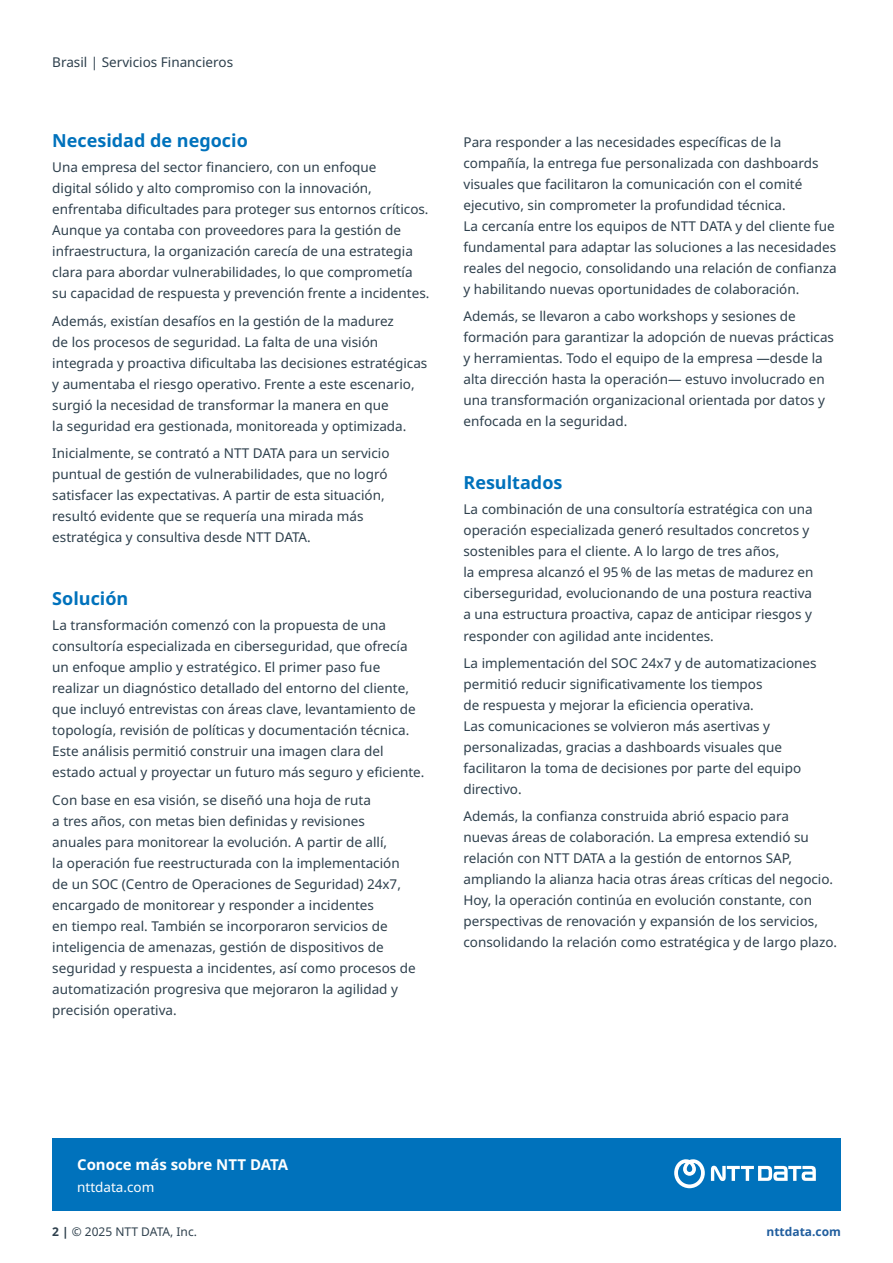
<style>
.page{position:relative;width:893px;height:1263px;background:#fff}
.page>*{position:absolute;margin:0;border:0;box-sizing:border-box;transform-origin:0 0}
.t1{font:700 18px "Noto Sans";color:#0072bc}
.t2{font:700 15px "Noto Sans";color:#fff}
.t3{font:13.5px/21px "Noto Sans";color:#2e404d}
.t4{font:13.5px "Noto Sans";color:#fff}
.t5{font:12px "Noto Sans";color:#2e404d}
.t6{font:700 12px "Noto Sans";color:#215e9e}
.s1{font-weight:700}
</style>
<div class="page">
<div style="left:52px;top:1138px;width:789px;height:73px;background:#0072bc"></div>
<svg style="left:674px;top:1159px;width:31px;height:29px"></svg>
<svg style="left:711px;top:1166px;width:105px;height:15px"></svg>
<p class="t3" style="left:52px;top:52px;width:182px">Brasil | Servicios Financieros</p>
<h1 class="t1" style="left:52px;top:128px;width:197px">Necesidad de negocio</h1>
<p class="t3" style="left:52px;top:157px;width:379px">Una empresa del sector financiero, con un enfoque<br>digital sólido y alto compromiso con la innovación, enfrentaba dificultades para proteger sus entornos críticos.<br>Aunque ya contaba con proveedores para la gestión de infraestructura, la organización carecía de una estrategia clara para abordar vulnerabilidades, lo que comprometía su capacidad de respuesta y prevención frente a incidentes.</p>
<p class="t3" style="left:52px;top:310px;width:377px">Además, existían desafíos en la gestión de la madurez<br>de los procesos de seguridad. La falta de una visión integrada y proactiva dificultaba las decisiones estratégicas y aumentaba el riesgo operativo. Frente a este escenario, surgió la necesidad de transformar la manera en que<br>la seguridad era gestionada, monitoreada y optimizada.</p>
<p class="t3" style="left:52px;top:443px;width:339px">Inicialmente, se contrató a NTT DATA para un servicio puntual de gestión de vulnerabilidades, que no logró satisfacer las expectativas. A partir de esta situación, resultó evidente que se requería una mirada más estratégica y consultiva desde NTT DATA.</p>
<h1 class="t1" style="left:52px;top:586px;width:78px">Solución</h1>
<p class="t3" style="left:52px;top:615px;width:374px">La transformación comenzó con la propuesta de una consultoría especializada en ciberseguridad, que ofrecía un enfoque amplio y estratégico. El primer paso fue realizar un diagnóstico detallado del entorno del cliente, que incluyó entrevistas con áreas clave, levantamiento de topología, revisión de políticas y documentación técnica.<br>Este análisis permitió construir una imagen clara del estado actual y proyectar un futuro más seguro y eficiente.</p>
<p class="t3" style="left:52px;top:790px;width:365px">Con base en esa visión, se diseñó una hoja de ruta<br>a tres años, con metas bien definidas y revisiones anuales para monitorear la evolución. A partir de allí,<br>la operación fue reestructurada con la implementación de un SOC (Centro de Operaciones de Seguridad) 24x7, encargado de monitorear y responder a incidentes<br>en tiempo real. También se incorporaron servicios de inteligencia de amenazas, gestión de dispositivos de seguridad y respuesta a incidentes, así como procesos de automatización progresiva que mejoraron la agilidad y precisión operativa.</p>
<p class="t3" style="left:463px;top:132px;width:375px">Para responder a las necesidades específicas de la compañía, la entrega fue personalizada con dashboards visuales que facilitaron la comunicación con el comité ejecutivo, sin comprometer la profundidad técnica.<br>La cercanía entre los equipos de NTT DATA y del cliente fue fundamental para adaptar las soluciones a las necesidades reales del negocio, consolidando una relación de confianza y habilitando nuevas oportunidades de colaboración.</p>
<p class="t3" style="left:463px;top:306px;width:372px">Además, se llevaron a cabo workshops y sesiones de formación para garantizar la adopción de nuevas prácticas y herramientas. Todo el equipo de la empresa —desde la alta dirección hasta la operación— estuvo involucrado en una transformación organizacional orientada por datos y enfocada en la seguridad.</p>
<h1 class="t1" style="left:463px;top:470px;width:100px">Resultados</h1>
<p class="t3" style="left:463px;top:499px;width:352px">La combinación de una consultoría estratégica con una operación especializada generó resultados concretos y sostenibles para el cliente. A lo largo de tres años,<br>la empresa alcanzó el 95 % de las metas de madurez en ciberseguridad, evolucionando de una postura reactiva a una estructura proactiva, capaz de anticipar riesgos y responder con agilidad ante incidentes.</p>
<p class="t3" style="left:463px;top:653px;width:355px">La implementación del SOC 24x7 y de automatizaciones permitió reducir significativamente los tiempos<br>de respuesta y mejorar la eficiencia operativa.<br>Las comunicaciones se volvieron más asertivas y personalizadas, gracias a dashboards visuales que facilitaron la toma de decisiones por parte del equipo directivo.</p>
<p class="t3" style="left:463px;top:806px;width:375px">Además, la confianza construida abrió espacio para nuevas áreas de colaboración. La empresa extendió su relación con NTT DATA a la gestión de entornos SAP, ampliando la alianza hacia otras áreas críticas del negocio.<br>Hoy, la operación continúa en evolución constante, con perspectivas de renovación y expansión de los servicios, consolidando la relación como estratégica y de largo plazo.</p>
<p class="t2" style="left:77px;top:1154px;width:212px">Conoce más sobre NTT DATA</p>
<p class="t4" style="left:77px;top:1177px;width:79px">nttdata.com</p>
<p class="t5" style="left:52px;top:1223px;width:146px"><span class="s1">2 |</span> © 2025 NTT DATA, Inc.</p>
<p class="t6" style="left:766px;top:1223px;width:76px">nttdata.com</p>
</div>
